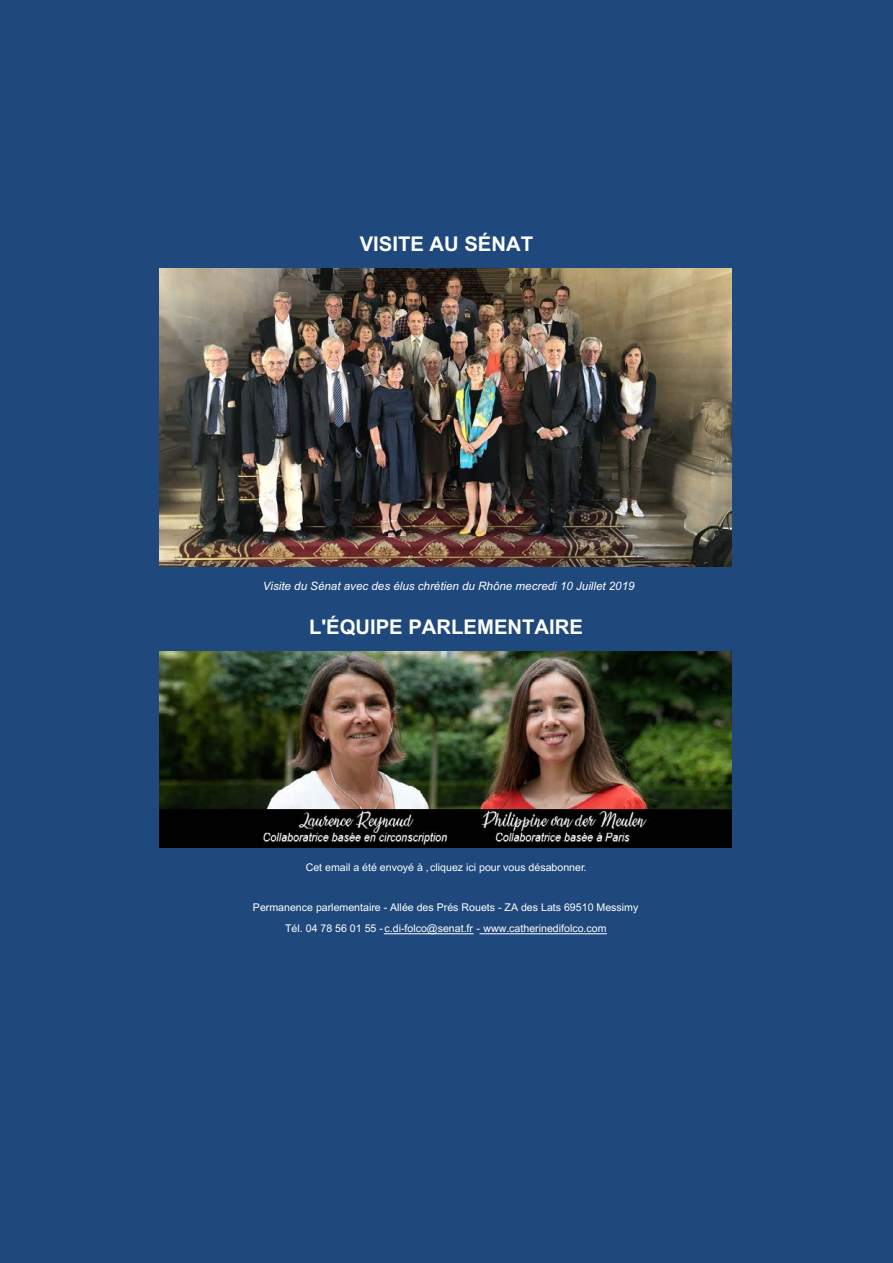
<style>
.page{position:relative;width:893px;height:1263px;background:#1f487c}
.page>*{position:absolute;margin:0;border:0;box-sizing:border-box;transform-origin:0 0}
.t1{font:700 20.25px "Arial";color:#fff}
.t2{font:italic 11.55px "Arial";color:#fff}
.t3{font:10.65px/21.3px "Arial";color:#fff;text-align:center}
</style>
<div class="page">
<img style="left:159px;top:268px;width:573px;height:298px">
<img style="left:159px;top:651px;width:573px;height:196px">
<hr style="left:384px;top:933px;width:89px;height:1px;background:#fff">
<hr style="left:480px;top:933px;width:126px;height:1px;background:#fff">
<h1 class="t1" style="left:360px;top:232px;width:175px">VISITE AU SÉNAT</h1>
<p class="t2" style="left:263px;top:581px;width:373px">Visite du Sénat avec des élus chrétien du Rhône mecredi 10 Juillet 2019</p>
<h1 class="t1" style="left:309px;top:616px;width:275px">L'ÉQUIPE PARLEMENTAIRE</h1>
<p class="t3" style="left:306px;top:856px;width:282px">Cet email a été envoyé à , cliquez ici pour vous désabonner.</p>
<p class="t3" style="left:253px;top:897px;width:387px">Permanence parlementaire - Allée des Prés Rouets - ZA des Lats 69510 Messimy<br>Tél. 04 78 56 01 55 - c.di-folco@senat.fr - www.catherinedifolco.com</p>
</div>
